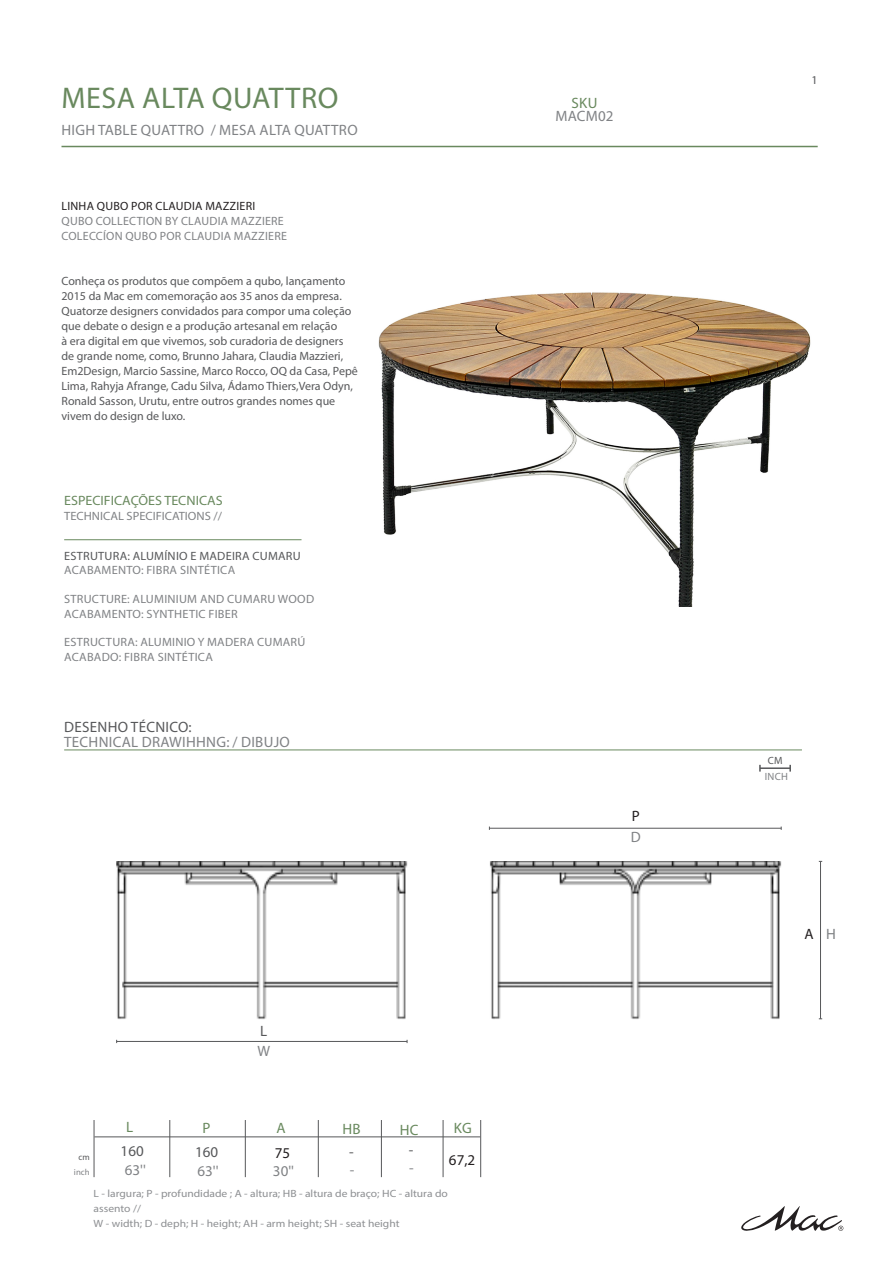
<style>
.page{position:relative;width:893px;height:1263px;background:#fff}
.page>*{position:absolute;margin:0;border:0;box-sizing:border-box;transform-origin:0 0}
.text{font:30px "Myriad Pro";letter-spacing:.02em;color:#69895e}
.text-2{font:15px "Myriad Pro";letter-spacing:.02em;color:#808285}
.text-3{font:15px "Myriad Pro";letter-spacing:.02em;color:#57585a}
.text-4{font:15px "Myriad Pro";letter-spacing:.02em;color:#69895e}
.text-5{font:15px "Myriad Pro";color:#231f20}
.t1{font:13.5px "Myriad Pro";color:#69895e;scale:1.04 1}
.text-6{font:12px/15px "Myriad Pro";color:#57585a}
.text-7{font:12px "Myriad Pro";letter-spacing:.02em;color:#808285}
.text-8{font:12px "Myriad Pro";letter-spacing:.02em;color:#57585a}
.text-9{font:12px "Myriad Pro";letter-spacing:.02em;color:#231f20}
.text-10{font:12px "Myriad Pro";color:#808285;scale:1.04 1}
.t2{font:10.5px/15px "Myriad Pro";color:#8d8f92;scale:1.1 1}
.text-11{font:10.5px "Myriad Pro";color:#808285}
.text-12{font:10.5px "Myriad Pro";color:#57585a}
.text-13{font:8.7px "Myriad Pro";color:#808285}
.text-14{font:8.7px "Myriad Pro";color:#57585a}
</style>
<div class="page">
<img style="left:116px;top:861px;width:666px;height:158px">
<hr style="left:62px;top:146px;width:756px;height:1px;background:#69895e">
<svg style="left:741px;top:1206px;width:102px;height:25px"></svg>
<hr style="left:64px;top:750px;width:738px;height:1px;background:#69895e">
<hr style="left:64px;top:539px;width:237px;height:1px;background:#69895e">
<hr style="left:117px;top:1041px;width:290px;height:1px;background:#57585a">
<hr style="left:820px;top:861px;width:1px;height:158px;background:#57585a">
<hr style="left:489px;top:828px;width:292px;height:1px;background:#57585a">
<hr style="left:760px;top:767px;width:30px;height:2px;background:#57585a">
<hr style="left:94px;top:1136px;width:386px;height:1px;background:#57585a">
<hr style="left:169px;top:1120px;width:1px;height:57px;background:#57585a">
<hr style="left:245px;top:1120px;width:1px;height:57px;background:#57585a">
<hr style="left:318px;top:1120px;width:1px;height:57px;background:#57585a">
<hr style="left:94px;top:1120px;width:1px;height:57px;background:#57585a">
<hr style="left:381px;top:1120px;width:1px;height:57px;background:#57585a">
<hr style="left:443px;top:1120px;width:1px;height:57px;background:#57585a">
<hr style="left:480px;top:1120px;width:1px;height:57px;background:#57585a">
<img style="left:378px;top:292px;width:433px;height:314px">
<p class="text" style="left:62px;top:79px;width:279px">MESA ALTA QUATTRO</p>
<p class="text-2" style="left:62px;top:120px;width:298px">HIGH TABLE QUATTRO / MESA ALTA QUATTRO</p>
<p class="text-9" style="left:62px;top:198px;width:195px">LINHA QUBO POR CLAUDIA MAZZIERI</p>
<p class="text-7" style="left:62px;top:213px;width:224px">QUBO COLLECTION BY CLAUDIA MAZZIERE</p>
<p class="text-7" style="left:62px;top:228px;width:227px">COLECCÍON QUBO POR CLAUDIA MAZZIERE</p>
<p class="text-6" style="left:62px;top:273px;width:298px">Conheça os produtos que compõem a qubo, lançamento 2015 da Mac em comemoração aos 35 anos da empresa.<br>Quatorze designers convidados para compor uma coleção que debate o design e a produção artesanal em relação<br>à era digital em que vivemos, sob curadoria de designers de grande nome, como, Brunno Jahara, Claudia Mazzieri, Em2Design, Marcio Sassine, Marco Rocco, OQ da Casa, Pepê Lima, Rahyja Afrange, Cadu Silva, Ádamo Thiers,Vera Odyn, Ronald Sasson, Urutu, entre outros grandes nomes que vivem do design de luxo.</p>
<p class="t1" style="left:64px;top:492px;width:154px">ESPECIFICAÇÕES TECNICAS</p>
<p class="text-10" style="left:64px;top:508px;width:153px">TECHNICAL SPECIFICATIONS //</p>
<p class="text-8" style="left:64px;top:549px;width:238px">ESTRUTURA: ALUMÍNIO E MADEIRA CUMARU</p>
<p class="text-7" style="left:64px;top:563px;width:173px">ACABAMENTO: FIBRA SINTÉTICA</p>
<p class="text-7" style="left:64px;top:592px;width:252px">STRUCTURE: ALUMINIUM AND CUMARU WOOD</p>
<p class="text-7" style="left:64px;top:606px;width:175px">ACABAMENTO: SYNTHETIC FIBER</p>
<p class="text-7" style="left:64px;top:635px;width:243px">ESTRUCTURA: ALUMINIO Y MADERA CUMARÚ</p>
<p class="text-7" style="left:64px;top:649px;width:150px">ACABADO: FIBRA SINTÉTICA</p>
<p class="text-3" style="left:64px;top:717px;width:129px">DESENHO TÉCNICO:</p>
<p class="text-2" style="left:64px;top:732px;width:227px">TECHNICAL DRAWIHHNG: / DIBUJO</p>
<p class="text-3" style="left:260px;top:1021px;width:9px">L</p>
<p class="text-2" style="left:257px;top:1042px;width:14px">W</p>
<p class="text-4" style="left:126px;top:1118px;width:9px">L</p>
<p class="text-4" style="left:203px;top:1119px;width:9px">P</p>
<p class="text-3" style="left:195px;top:1143px;width:25px">160</p>
<p class="text-4" style="left:342px;top:1120px;width:20px">HB</p>
<p class="text-4" style="left:400px;top:1120px;width:20px">HC</p>
<p class="text-4" style="left:454px;top:1119px;width:19px">KG</p>
<p class="text-4" style="left:276px;top:1119px;width:11px">A</p>
<p class="text-5" style="left:275px;top:1143px;width:17px">75</p>
<p class="text-3" style="left:121px;top:1142px;width:25px">160</p>
<p class="text-3" style="left:409px;top:1142px;width:6px">-</p>
<p class="text-2" style="left:409px;top:1160px;width:6px">-</p>
<p class="text-3" style="left:349px;top:1143px;width:6px">-</p>
<p class="text-2" style="left:350px;top:1162px;width:6px">-</p>
<p class="text-5" style="left:449px;top:1150px;width:28px">67,2</p>
<p class="text-14" style="left:78px;top:1151px;width:13px">cm</p>
<p class="text-13" style="left:74px;top:1166px;width:17px">inch</p>
<p class="text-2" style="left:125px;top:1161px;width:23px">63''</p>
<p class="text-2" style="left:198px;top:1162px;width:23px">63''</p>
<p class="text-2" style="left:273px;top:1162px;width:23px">30''</p>
<p class="t2" style="left:94px;top:1186px;width:324px">L - largura; P - profundidade ; A - altura; HB - altura de braço; HC - altura do assento //</p>
<p class="t2" style="left:94px;top:1216px;width:280px">W - width; D - deph; H - height; AH - arm height; SH - seat height</p>
<p class="text-4" style="left:572px;top:94px;width:27px">SKU</p>
<p class="text-2" style="left:555px;top:107px;width:60px">MACM02</p>
<p class="text-5" style="left:632px;top:807px;width:9px">P</p>
<p class="text-2" style="left:631px;top:828px;width:11px">D</p>
<p class="text-6" style="left:811px;top:72px;width:8px">1</p>
<p class="text-12" style="left:768px;top:754px;width:16px">CM</p>
<p class="text-11" style="left:765px;top:770px;width:24px">INCH</p>
<p class="text-5" style="left:804px;top:924px;width:11px">A</p>
<p class="text-2" style="left:826px;top:924px;width:11px">H</p>
</div>
